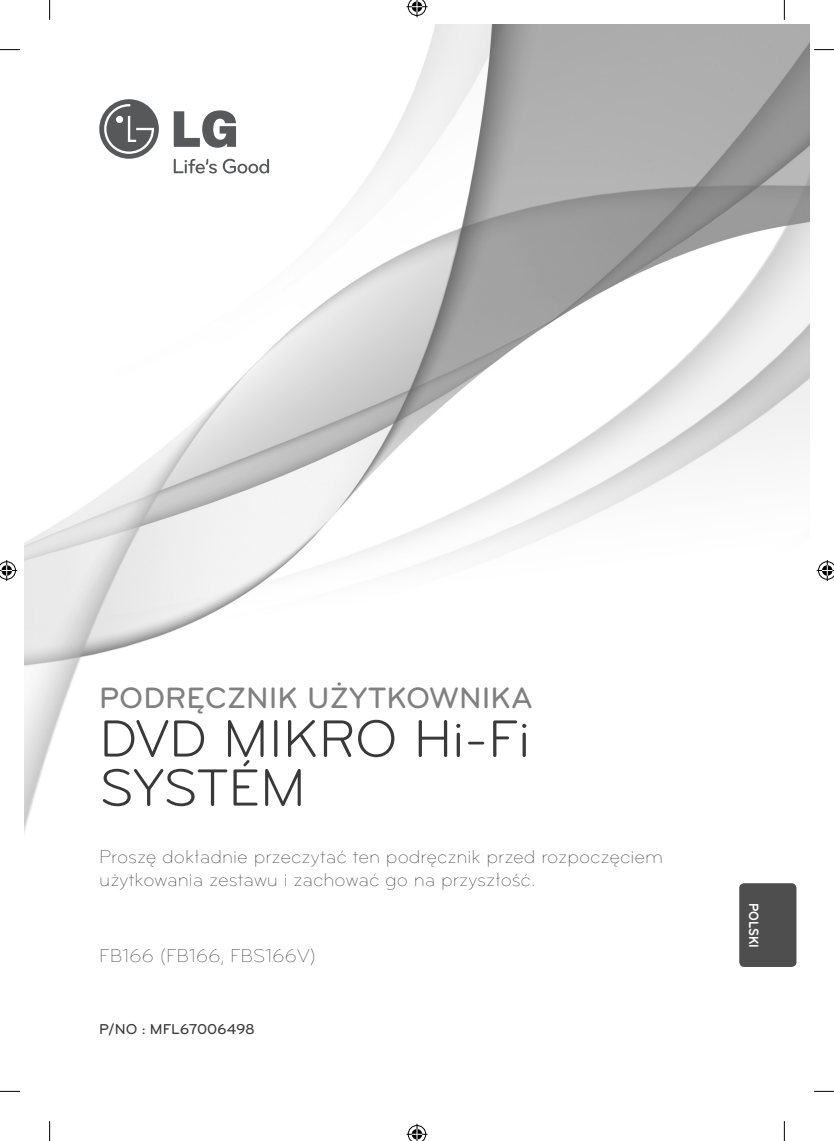
<style>
.page{position:relative;width:834px;height:1141px;background:#fff}
.page>*{position:absolute;margin:0;border:0;box-sizing:border-box;transform-origin:0 0}
.t1{font:54.25px/49px "Bryant LG";color:#393939}
.t2{font:500 30.62px "Bryant LG";color:#808080}
.t3{font:300 19.25px/23.1px "Bryant LG";color:#393939}
.t4{font:500 14.88px "Bryant LG";color:#393939}
.t5{font:700 14px "Bryant LG";color:#fff;scale:.9 1}
</style>
<div class="page">
<img style="left:25px;top:25px;width:784px;height:942px">
<svg style="left:174px;top:159px;width:43px;height:15px"></svg>
<svg style="left:223px;top:159px;width:46px;height:15px"></svg>
<svg style="left:174px;top:110px;width:62px;height:38px"></svg>
<div style="left:99px;top:99px;width:60px;height:60px;background:#57585a;border-radius:50%"></div>
<svg style="left:104px;top:104px;width:50px;height:50px"></svg>
<div style="left:739px;top:883px;width:57px;height:84px;background:#4e4e4e;border-radius:5px"></div>
<svg style="left:0;top:49px;width:20px;height:1px"></svg>
<svg style="left:814px;top:49px;width:19px;height:2px"></svg>
<svg style="left:0;top:1091px;width:20px;height:1px"></svg>
<svg style="left:814px;top:1090px;width:19px;height:2px"></svg>
<svg style="left:49px;top:0;width:1px;height:20px"></svg>
<svg style="left:49px;top:1121px;width:1px;height:20px"></svg>
<svg style="left:783px;top:0;width:1px;height:20px"></svg>
<svg style="left:783px;top:1121px;width:1px;height:20px"></svg>
<svg style="left:406px;top:0;width:21px;height:17px"></svg>
<svg style="left:406px;top:1124px;width:21px;height:17px"></svg>
<svg style="left:0;top:560px;width:17px;height:21px"></svg>
<svg style="left:816px;top:560px;width:17px;height:21px"></svg>
<h2 class="t2" style="left:99px;top:679px;width:435px">PODRĘCZNIK UŻYTKOWNIKA</h2>
<h1 class="t1" style="left:99px;top:719px;width:432px">DVD MIKRO Hi-Fi<br>SYSTÉM</h1>
<p class="t3" style="left:99px;top:847px;width:565px">Proszę dokładnie przeczytać ten podręcznik przed rozpoczęciem użytkowania zestawu i zachować go na przyszłość.</p>
<p class="t3" style="left:99px;top:946px;width:218px">FB166 (FB166, FBS166V)</p>
<p class="t4" style="left:99px;top:1020px;width:157px">P/NO : MFL67006498</p>
<p class="t5" style="left:758px;top:903px;width:52px;rotate:90deg">POLSKI</p>
</div>
